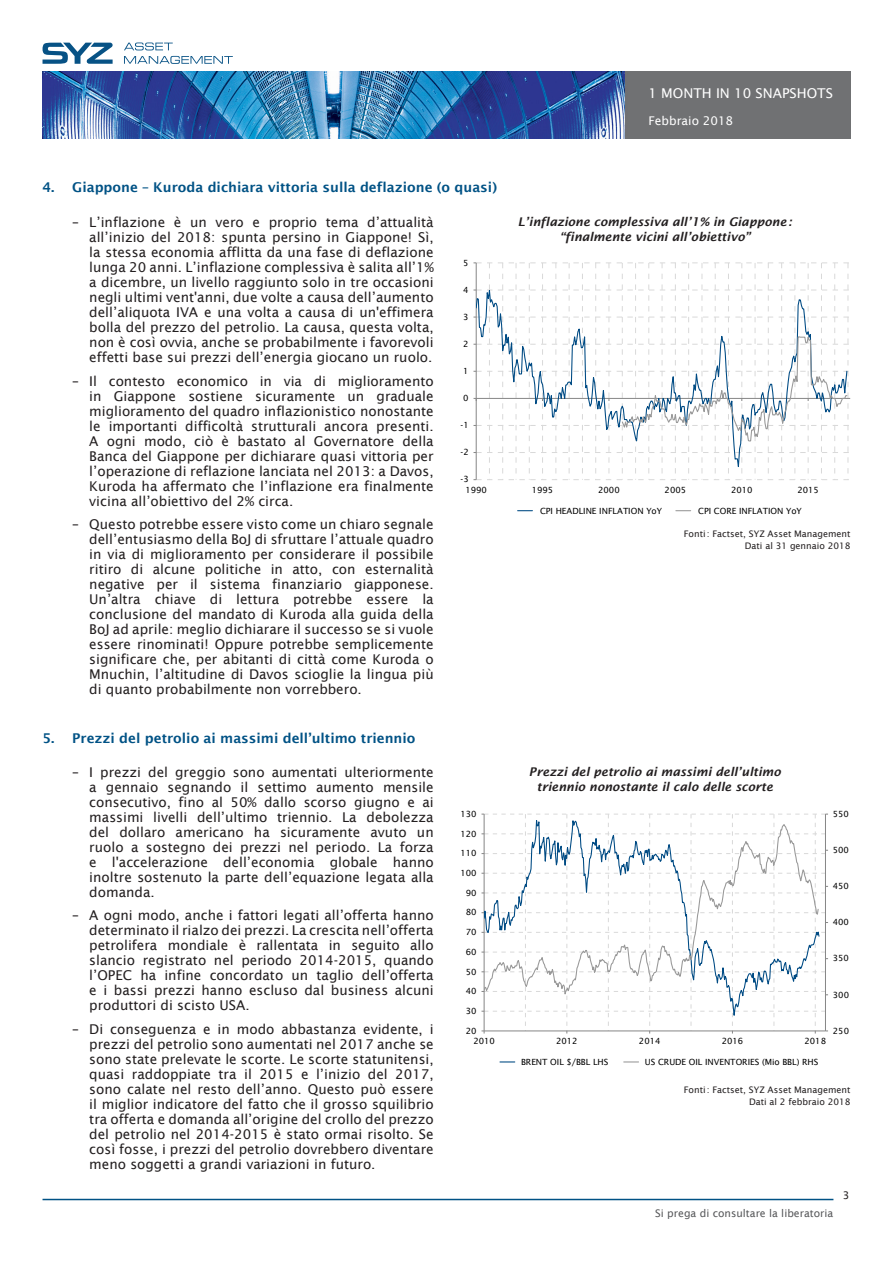
<style>
.page{position:relative;width:893px;height:1263px;background:#fff}
.page>*{position:absolute;margin:0;border:0;box-sizing:border-box;transform-origin:0 0}
.t1{font:13.5px/15px "Lucida Sans";color:#231f20;text-align:justify}
.t2{font:600 13.5px "Lucida Sans";color:#005285}
.t3{font:13.5px "Lucida Sans";color:#fff}
.Graph_TITLES{font:italic 600 12px/15px "Lucida Sans";color:#231f20;text-align:center}
.t4{font:12px "Lucida Sans";color:#fff}
.t5{font:10.5px "Lucida Sans";color:#57585a}
.t6{font:10.5px "Lucida Sans";color:#231f20}
.Source_data{font:9px "Lucida Sans";color:#231f20}
.t7{font:8.55px "Lucida Sans";color:#000}
</style>
<div class="page">
<svg style="left:124px;top:43px;width:49px;height:7px"></svg>
<svg style="left:124px;top:56px;width:109px;height:8px"></svg>
<svg style="left:43px;top:43px;width:70px;height:21px"></svg>
<img style="left:43px;top:72px;width:807px;height:67px">
<hr style="left:43px;top:1199px;width:790px;height:1px;background:#005285">
<svg style="left:473px;top:263px;width:377px;height:217px"></svg>
<svg style="left:518px;top:510px;width:14px;height:1px"></svg>
<svg style="left:676px;top:510px;width:15px;height:1px"></svg>
<svg style="left:481px;top:814px;width:347px;height:219px"></svg>
<svg style="left:500px;top:1061px;width:15px;height:1px"></svg>
<svg style="left:624px;top:1061px;width:15px;height:1px"></svg>
<p class="t2" style="left:43px;top:180px;width:456px">4. Giappone – Kuroda dichiara vittoria sulla deflazione (o quasi)</p>
<p class="t3" style="left:648px;top:85px;width:186px">1 MONTH IN 10 SNAPSHOTS</p>
<p class="t4" style="left:648px;top:114px;width:86px">Febbraio 2018</p>
<p class="t1" style="left:89px;top:215px;width:346px;text-indent:-17px">– L’inflazione è un vero e proprio tema d’attualità all’inizio del 2018: spunta persino in Giappone! Sì, la stessa economia afflitta da una fase di deflazione lunga 20 anni. L’inflazione complessiva è salita all’1% a dicembre, un livello raggiunto solo in tre occasioni negli ultimi vent'anni, due volte a causa dell’aumento dell’aliquota IVA e una volta a causa di un'effimera bolla del prezzo del petrolio. La causa, questa volta, non è così ovvia, anche se probabilmente i favorevoli effetti base sui prezzi dell’energia giocano un ruolo.</p>
<p class="t1" style="left:89px;top:373px;width:346px;text-indent:-17px">– Il contesto economico in via di miglioramento in Giappone sostiene sicuramente un graduale miglioramento del quadro inflazionistico nonostante le importanti difficoltà strutturali ancora presenti.<br>A ogni modo, ciò è bastato al Governatore della Banca del Giappone per dichiarare quasi vittoria per l’operazione di reflazione lanciata nel 2013: a Davos, Kuroda ha affermato che l’inflazione era finalmente vicina all’obiettivo del 2% circa.</p>
<p class="t1" style="left:89px;top:517px;width:346px;text-indent:-17px">– Questo potrebbe essere visto come un chiaro segnale dell’entusiasmo della BoJ di sfruttare l’attuale quadro in via di miglioramento per considerare il possibile ritiro di alcune politiche in atto, con esternalità negative per il sistema finanziario giapponese.<br>Un’altra chiave di lettura potrebbe essere la conclusione del mandato di Kuroda alla guida della BoJ ad aprile: meglio dichiarare il successo se si vuole essere rinominati! Oppure potrebbe semplicemente significare che, per abitanti di città come Kuroda o Mnuchin, l’altitudine di Davos scioglie la lingua più di quanto probabilmente non vorrebbero.</p>
<p class="t2" style="left:43px;top:730px;width:374px">5. Prezzi del petrolio ai massimi dell’ultimo triennio</p>
<p class="t1" style="left:89px;top:764px;width:346px;text-indent:-17px">– I prezzi del greggio sono aumentati ulteriormente a gennaio segnando il settimo aumento mensile consecutivo, fino al 50% dallo scorso giugno e ai massimi livelli dell’ultimo triennio. La debolezza del dollaro americano ha sicuramente avuto un ruolo a sostegno dei prezzi nel periodo. La forza e l'accelerazione dell’economia globale hanno inoltre sostenuto la parte dell’equazione legata alla domanda.</p>
<p class="t1" style="left:89px;top:908px;width:346px;text-indent:-17px">– A ogni modo, anche i fattori legati all’offerta hanno determinato il rialzo dei prezzi. La crescita nell’offerta petrolifera mondiale è rallentata in seguito allo slancio registrato nel periodo 2014-2015, quando l’OPEC ha infine concordato un taglio dell’offerta e i bassi prezzi hanno escluso dal business alcuni produttori di scisto USA.</p>
<p class="t1" style="left:89px;top:1021px;width:346px;text-indent:-17px">– Di conseguenza e in modo abbastanza evidente, i prezzi del petrolio sono aumentati nel 2017 anche se sono state prelevate le scorte. Le scorte statunitensi, quasi raddoppiate tra il 2015 e l’inizio del 2017, sono calate nel resto dell’anno. Questo può essere il miglior indicatore del fatto che il grosso squilibrio tra offerta e domanda all’origine del crollo del prezzo del petrolio nel 2014-2015 è stato ormai risolto. Se così fosse, i prezzi del petrolio dovrebbero diventare meno soggetti a grandi variazioni in futuro.</p>
<p class="t7" style="left:463px;top:258px;width:7px">5</p>
<p class="t7" style="left:463px;top:285px;width:7px">4</p>
<p class="t7" style="left:463px;top:312px;width:7px">3</p>
<p class="t7" style="left:463px;top:339px;width:7px">2</p>
<p class="t7" style="left:463px;top:366px;width:7px">1</p>
<p class="t7" style="left:463px;top:393px;width:7px">0</p>
<p class="t7" style="left:461px;top:420px;width:10px">-1</p>
<p class="t7" style="left:461px;top:447px;width:10px">-2</p>
<p class="t7" style="left:461px;top:474px;width:10px">-3</p>
<p class="Graph_TITLES" style="left:518px;top:214px;width:276px">L’inflazione complessiva all’1% in Giappone: “finalmente vicini all’obiettivo”</p>
<p class="t7" style="left:465px;top:485px;width:23px">1990</p>
<p class="t7" style="left:532px;top:485px;width:23px">1995</p>
<p class="t7" style="left:598px;top:485px;width:23px">2000</p>
<p class="t7" style="left:665px;top:485px;width:23px">2005</p>
<p class="t7" style="left:731px;top:485px;width:23px">2010</p>
<p class="t7" style="left:797px;top:485px;width:23px">2015</p>
<p class="t7" style="left:540px;top:506px;width:124px">CPI HEADLINE INFLATION YoY</p>
<p class="t7" style="left:698px;top:506px;width:105px">CPI CORE INFLATION YoY</p>
<p class="Source_data" style="left:684px;top:529px;width:168px">Fonti: Factset, SYZ Asset Management</p>
<p class="Source_data" style="left:745px;top:541px;width:107px">Dati al 31 gennaio 2018</p>
<p class="t7" style="left:460px;top:809px;width:18px">130</p>
<p class="t7" style="left:460px;top:829px;width:18px">120</p>
<p class="t7" style="left:460px;top:848px;width:18px">110</p>
<p class="t7" style="left:460px;top:868px;width:18px">100</p>
<p class="t7" style="left:466px;top:888px;width:12px">90</p>
<p class="t7" style="left:466px;top:907px;width:12px">80</p>
<p class="t7" style="left:466px;top:927px;width:12px">70</p>
<p class="t7" style="left:466px;top:947px;width:12px">60</p>
<p class="t7" style="left:466px;top:967px;width:12px">50</p>
<p class="t7" style="left:466px;top:986px;width:12px">40</p>
<p class="t7" style="left:466px;top:1006px;width:12px">30</p>
<p class="t7" style="left:466px;top:1026px;width:12px">20</p>
<p class="Graph_TITLES" style="left:529px;top:764px;width:253px">Prezzi del petrolio ai massimi dell’ultimo triennio nonostante il calo delle scorte</p>
<p class="t7" style="left:833px;top:809px;width:18px">550</p>
<p class="t7" style="left:833px;top:845px;width:18px">500</p>
<p class="t7" style="left:833px;top:881px;width:18px">450</p>
<p class="t7" style="left:833px;top:917px;width:18px">400</p>
<p class="t7" style="left:833px;top:953px;width:18px">350</p>
<p class="t7" style="left:833px;top:990px;width:18px">300</p>
<p class="t7" style="left:833px;top:1026px;width:18px">250</p>
<p class="t7" style="left:473px;top:1036px;width:23px">2010</p>
<p class="t7" style="left:556px;top:1036px;width:23px">2012</p>
<p class="t7" style="left:639px;top:1036px;width:23px">2014</p>
<p class="t7" style="left:722px;top:1036px;width:23px">2016</p>
<p class="t7" style="left:804px;top:1036px;width:23px">2018</p>
<p class="t7" style="left:521px;top:1057px;width:89px">BRENT OIL $/BBL LHS</p>
<p class="t7" style="left:645px;top:1057px;width:175px">US CRUDE OIL INVENTORIES (Mio BBL) RHS</p>
<p class="Source_data" style="left:684px;top:1085px;width:168px">Fonti: Factset, SYZ Asset Management</p>
<p class="Source_data" style="left:749px;top:1097px;width:103px">Dati al 2 febbraio 2018</p>
<p class="t5" style="left:655px;top:1207px;width:180px">Si prega di consultare la liberatoria</p>
<p class="t6" style="left:843px;top:1189px;width:8px">3</p>
</div>
